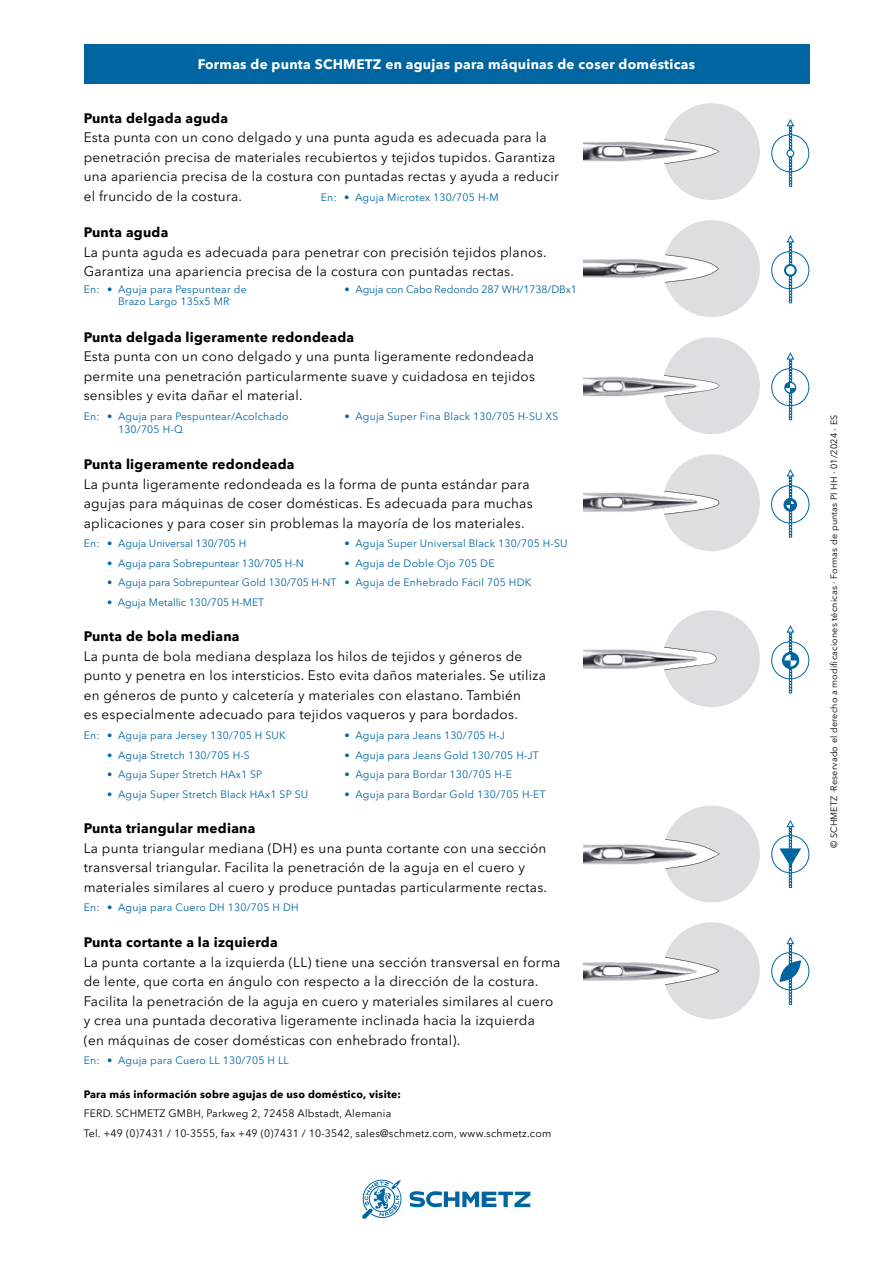
<style>
.page{position:relative;width:893px;height:1263px;background:#fff}
.page>*{position:absolute;margin:0;border:0;box-sizing:border-box;transform-origin:0 0}
.t1{font:13.5px/19.5px "Avenir Next W1 G";letter-spacing:.02em;color:#000}
.t2{font:700 13.5px "Avenir Next W1 G";letter-spacing:.02em;color:#000}
.t3{font:700 13.5px "Avenir Next W1 G";letter-spacing:.02em;color:#fff}
.t4{font:10.5px/12.8px "Avenir Next W1 G";letter-spacing:.02em;color:#0065a1}
.t5{font:10.5px/19.5px "Avenir Next W1 G";letter-spacing:.02em;color:#000}
.t6{font:10.5px "Avenir Next W1 G";color:#0065a1}
.t7{font:700 10.5px "Avenir Next W1 G";letter-spacing:.02em;color:#000}
.t8{font:10.5px "Avenir Next W1 G";letter-spacing:-.005em;color:#0065a1}
.t9{font:9px "Avenir Next W1 G";letter-spacing:.02em;color:#000}
</style>
<div class="page">
<svg style="left:362px;top:1180px;width:40px;height:39px"></svg>
<svg style="left:410px;top:1191px;width:120px;height:16px"></svg>
<div style="left:663px;top:103px;width:97px;height:97px;background:#dedee0;border-radius:48px"></div>
<div style="left:663px;top:220px;width:97px;height:97px;background:#dedee0;border-radius:48px"></div>
<img style="left:665px;top:220px;width:60px;height:97px">
<img style="left:665px;top:254px;width:54px;height:29px">
<div style="left:663px;top:337px;width:97px;height:97px;background:#dedee0;border-radius:48px"></div>
<svg style="left:666px;top:338px;width:53px;height:96px"></svg>
<img style="left:665px;top:368px;width:31px;height:39px">
<div style="left:663px;top:454px;width:97px;height:97px;background:#dedee0;border-radius:48px"></div>
<div style="left:663px;top:610px;width:97px;height:97px;background:#dedee0;border-radius:48px"></div>
<svg style="left:666px;top:610px;width:50px;height:97px"></svg>
<img style="left:665px;top:641px;width:31px;height:37px">
<div style="left:663px;top:805px;width:97px;height:97px;background:#dedee0;border-radius:48px"></div>
<img style="left:665px;top:815px;width:17px;height:77px">
<img style="left:665px;top:839px;width:17px;height:30px">
<div style="left:663px;top:922px;width:97px;height:97px;background:#dedee0;border-radius:48px"></div>
<div style="left:771px;top:835px;width:38px;height:38px;border:1px solid #0065a1;border-radius:50%"></div>
<svg style="left:779px;top:820px;width:22px;height:68px"></svg>
<div style="left:771px;top:952px;width:38px;height:38px;border:1px solid #0065a1;border-radius:50%"></div>
<svg style="left:780px;top:937px;width:21px;height:68px"></svg>
<div style="left:771px;top:485px;width:38px;height:38px;border:1px solid #0065a1;border-radius:50%"></div>
<svg style="left:785px;top:469px;width:10px;height:68px"></svg>
<div style="left:783px;top:498px;width:14px;height:14px;border:3px solid #0065a1;border-radius:50%"></div>
<div style="left:771px;top:368px;width:38px;height:38px;border:1px solid #0065a1;border-radius:50%"></div>
<div style="left:785px;top:382px;width:11px;height:11px;background:#2f81b2;border-radius:50%"></div>
<svg style="left:785px;top:352px;width:10px;height:68px"></svg>
<div style="left:784px;top:382px;width:12px;height:12px;border:1px solid #0065a1;border-radius:50%"></div>
<div style="left:771px;top:641px;width:38px;height:38px;border:1px solid #0065a1;border-radius:50%"></div>
<div style="left:782px;top:652px;width:17px;height:17px;border:3px solid #0065a1;border-radius:50%"></div>
<svg style="left:784px;top:625px;width:13px;height:68px"></svg>
<div style="left:771px;top:251px;width:38px;height:38px;border:1px solid #0065a1;border-radius:50%"></div>
<svg style="left:787px;top:235px;width:7px;height:68px"></svg>
<div style="left:785px;top:265px;width:11px;height:11px;background:#fff;border-radius:50%"></div>
<div style="left:784px;top:264px;width:13px;height:13px;border:2px solid #0065a1;border-radius:50%"></div>
<div style="left:771px;top:134px;width:38px;height:38px;border:1px solid #0065a1;border-radius:50%"></div>
<svg style="left:787px;top:119px;width:7px;height:68px"></svg>
<div style="left:787px;top:150px;width:7px;height:7px;background:#fff;border-radius:50%"></div>
<div style="left:786px;top:149px;width:8px;height:8px;border:1px solid #0065a1;border-radius:50%"></div>
<img style="left:583px;top:373px;width:137px;height:27px">
<img style="left:583px;top:139px;width:137px;height:26px">
<img style="left:583px;top:491px;width:137px;height:25px">
<img style="left:583px;top:255px;width:142px;height:27px">
<img style="left:583px;top:645px;width:134px;height:27px">
<img style="left:583px;top:957px;width:137px;height:27px">
<img style="left:583px;top:841px;width:137px;height:27px">
<div style="left:84px;top:45px;width:725px;height:39px;background:#0065a1"></div>
<p class="t3" style="left:198px;top:54px;width:499px">Formas de punta SCHMETZ en agujas para máquinas de coser domésticas</p>
<p class="t2" style="left:84px;top:107px;width:146px">Punta delgada aguda</p>
<p class="t1" style="left:84px;top:126px;width:477px">Esta punta con un cono delgado y una punta aguda es adecuada para la penetración precisa de materiales recubiertos y tejidos tupidos. Garantiza una apariencia precisa de la costura con puntadas rectas y ayuda a reducir el fruncido de la costura.</p>
<p class="t4" style="left:321px;top:190px;width:179px">En: • Aguja Microtex 130/705 H-M</p>
<p class="t2" style="left:84px;top:222px;width:86px">Punta aguda</p>
<p class="t1" style="left:84px;top:241px;width:464px">La punta aguda es adecuada para penetrar con precisión tejidos planos.<br>Garantiza una apariencia precisa de la costura con puntadas rectas.</p>
<p class="t4" style="left:118px;top:282px;width:130px;text-indent:-34px">En: • Aguja para Pespuntear de<br>Brazo Largo 135x5 MR</p>
<p class="t8" style="left:344px;top:281px;width:234px">• Aguja con Cabo Redondo 287 WH/1738/DBx1</p>
<p class="t2" style="left:84px;top:326px;width:272px">Punta delgada ligeramente redondeada</p>
<p class="t1" style="left:84px;top:346px;width:453px;text-align:justify">Esta punta con un cono delgado y una punta ligeramente redondeada permite una penetración particularmente suave y cuidadosa en tejidos sensibles y evita dañar el material.</p>
<p class="t4" style="left:118px;top:409px;width:172px;text-indent:-34px">En: • Aguja para Pespuntear/Acolchado<br>130/705 H-Q</p>
<p class="t4" style="left:344px;top:409px;width:216px">• Aguja Super Fina Black 130/705 H-SU XS</p>
<p class="t2" style="left:84px;top:454px;width:212px">Punta ligeramente redondeada</p>
<p class="t1" style="left:84px;top:473px;width:450px">La punta ligeramente redondeada es la forma de punta estándar para agujas para máquinas de coser domésticas. Es adecuada para muchas aplicaciones y para coser sin problemas la mayoría de los materiales.</p>
<p class="t6" style="left:84px;top:535px;width:164px">En: • Aguja Universal 130/705 H</p>
<p class="t6" style="left:107px;top:555px;width:198px">• Aguja para Sobrepuntear 130/705 H-N</p>
<p class="t6" style="left:107px;top:574px;width:231px">• Aguja para Sobrepuntear Gold 130/705 H-NT</p>
<p class="t6" style="left:107px;top:594px;width:159px">• Aguja Metallic 130/705 H-MET</p>
<p class="t4" style="left:344px;top:536px;width:225px">• Aguja Super Universal Black 130/705 H-SU</p>
<p class="t4" style="left:344px;top:556px;width:152px">• Aguja de Doble Ojo 705 DE</p>
<p class="t4" style="left:344px;top:575px;width:188px">• Aguja de Enhebrado Fácil 705 HDK</p>
<p class="t2" style="left:84px;top:626px;width:157px">Punta de bola mediana</p>
<p class="t1" style="left:84px;top:645px;width:464px">La punta de bola mediana desplaza los hilos de tejidos y géneros de punto y penetra en los intersticios. Esto evita daños materiales. Se utiliza en géneros de punto y calcetería y materiales con elastano. También<br>es especialmente adecuado para tejidos vaqueros y para bordados.</p>
<p class="t4" style="left:84px;top:728px;width:204px">En: • Aguja para Jersey 130/705 H SUK</p>
<p class="t4" style="left:107px;top:748px;width:144px">• Aguja Stretch 130/705 H-S</p>
<p class="t4" style="left:107px;top:767px;width:157px">• Aguja Super Stretch HAx1 SP</p>
<p class="t4" style="left:107px;top:787px;width:203px">• Aguja Super Stretch Black HAx1 SP SU</p>
<p class="t4" style="left:344px;top:728px;width:162px">• Aguja para Jeans 130/705 H-J</p>
<p class="t4" style="left:344px;top:748px;width:196px">• Aguja para Jeans Gold 130/705 H-JT</p>
<p class="t4" style="left:344px;top:767px;width:169px">• Aguja para Bordar 130/705 H-E</p>
<p class="t4" style="left:344px;top:787px;width:203px">• Aguja para Bordar Gold 130/705 H-ET</p>
<p class="t2" style="left:84px;top:818px;width:173px">Punta triangular mediana</p>
<p class="t1" style="left:84px;top:837px;width:465px">La punta triangular mediana (DH) es una punta cortante con una sección transversal triangular. Facilita la penetración de la aguja en el cuero y materiales similares al cuero y produce puntadas particularmente rectas.</p>
<p class="t4" style="left:84px;top:900px;width:217px">En: • Aguja para Cuero DH 130/705 H DH</p>
<p class="t2" style="left:84px;top:931px;width:195px">Punta cortante a la izquierda</p>
<p class="t1" style="left:84px;top:951px;width:478px">La punta cortante a la izquierda (LL) tiene una sección transversal en forma de lente, que corta en ángulo con respecto a la dirección de la costura.<br>Facilita la penetración de la aguja en cuero y materiales similares al cuero y crea una puntada decorativa ligeramente inclinada hacia la izquierda<br>(en máquinas de coser domésticas con enhebrado frontal).</p>
<p class="t4" style="left:84px;top:1053px;width:207px">En: • Aguja para Cuero LL 130/705 H LL</p>
<p class="t7" style="left:84px;top:1086px;width:319px">Para más información sobre agujas de uso doméstico, visite:</p>
<p class="t5" style="left:84px;top:1103px;width:469px">FERD. SCHMETZ GMBH, Parkweg 2, 72458 Albstadt, Alemania<br>Tel. +49 (0)7431 / 10-3555, fax +49 (0)7431 / 10-3542, sales@schmetz.com, www.schmetz.com</p>
<p class="t9" style="left:827px;top:848px;width:435px;rotate:-90deg">© SCHMETZ ·Reservado el derecho a modificaciones técnicas · Formas de puntas PI HH · 01/2024 - ES</p>
</div>
